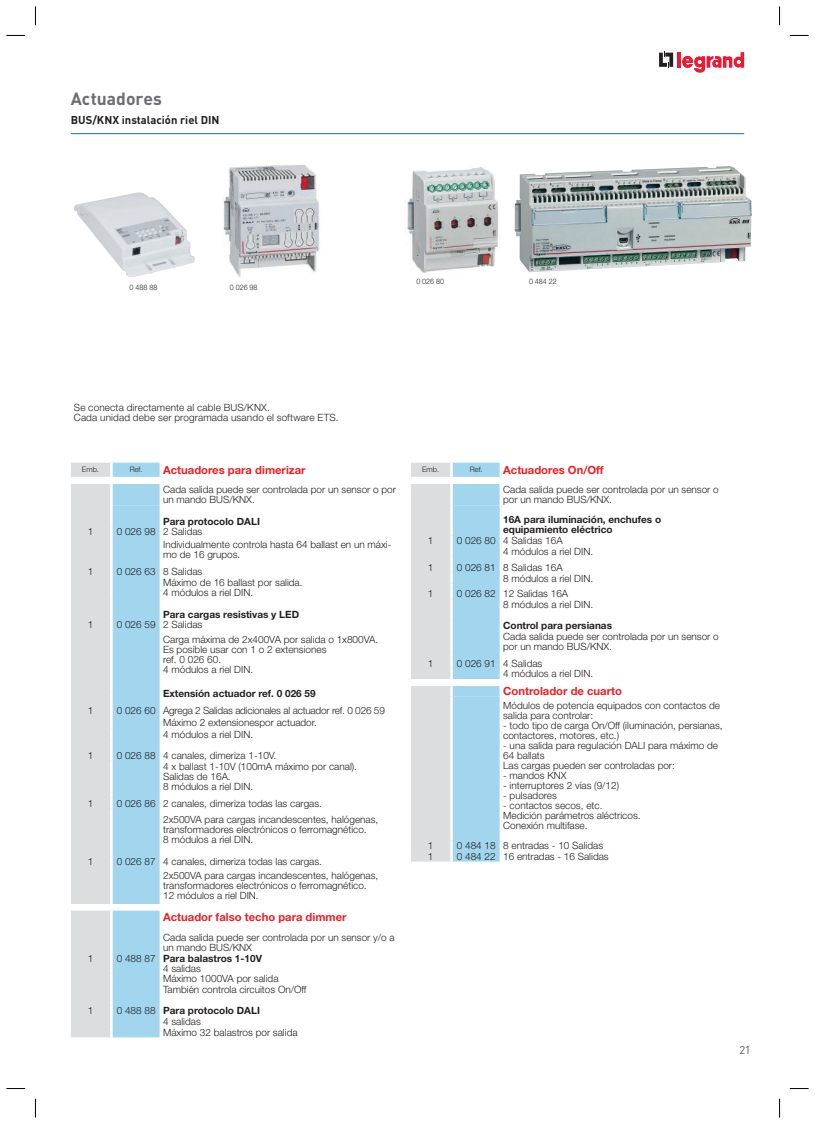
<style>
.page{position:relative;width:815px;height:1124px;background:#fff}
.page>*{position:absolute;margin:0;border:0;box-sizing:border-box;transform-origin:0 0}
.t1{font:700 17.5px "DIN Pro";color:#6c6d70}
.t2{font:700 11.25px "Helvetica Neue LT Std";color:#ee1d23}
.t3{font:700 11.25px "DIN Pro";color:#231f20}
.t4{font:11.25px "DIN Pro";color:#57585a}
.t5{font:300 10px/10px "Helvetica Neue LT Std";color:#231f20}
.t6{font:700 10px/10px "Helvetica Neue LT Std";color:#231f20}
.t7{font:300 7.5px "Helvetica Neue LT Std";color:#231f20;scale:.95 1}
.t8{font:300 7.5px "Helvetica Neue LT Std";color:#231f20}
.s1{font-weight:700}
</style>
<div class="page">
<img style="left:515px;top:166px;width:237px;height:106px">
<svg style="left:659px;top:51px;width:14px;height:17px"></svg>
<hr style="left:678px;top:52px;width:3px;height:16px;background:#ed028c">
<hr style="left:678px;top:52px;width:3px;height:15px;background:#ee1d23">
<svg style="left:682px;top:52px;width:62px;height:21px"></svg>
<hr style="left:71px;top:133px;width:673px;height:1px;background:#3c88bb">
<svg style="left:411px;top:462px;width:89px;height:399px"></svg>
<svg style="left:71px;top:462px;width:89px;height:575px"></svg>
<img style="left:74px;top:192px;width:121px;height:85px">
<img style="left:405px;top:167px;width:94px;height:106px">
<img style="left:223px;top:165px;width:97px;height:112px">
<svg style="left:6px;top:35px;width:19px;height:1px"></svg>
<svg style="left:790px;top:35px;width:19px;height:1px"></svg>
<svg style="left:6px;top:1088px;width:19px;height:1px"></svg>
<svg style="left:790px;top:1088px;width:19px;height:1px"></svg>
<svg style="left:35px;top:6px;width:1px;height:19px"></svg>
<svg style="left:35px;top:1098px;width:1px;height:19px"></svg>
<svg style="left:779px;top:6px;width:1px;height:19px"></svg>
<svg style="left:779px;top:1098px;width:1px;height:19px"></svg>
<h1 class="t1" style="left:71px;top:84px;width:92px">Actuadores</h1>
<p class="t3" style="left:71px;top:110px;width:150px">BUS/KNX instalación riel DIN</p>
<p class="t7" style="left:130px;top:282px;width:31px">0 488 88</p>
<p class="t7" style="left:230px;top:282px;width:31px">0 026 98</p>
<p class="t7" style="left:416px;top:276px;width:31px">0 026 80</p>
<p class="t7" style="left:529px;top:276px;width:31px">0 484 22</p>
<p class="t5" style="left:74px;top:402px;width:266px">Se conecta directamente al cable BUS/KNX.<br>Cada unidad debe ser programada usando el software ETS.</p>
<p class="t8" style="left:82px;top:465px;width:19px">Emb.</p>
<p class="t8" style="left:130px;top:465px;width:14px">Ref.</p>
<p class="t2" style="left:163px;top:463px;width:144px">Actuadores para dimerizar</p>
<p class="t5" style="left:163px;top:484px;width:234px">Cada salida puede ser controlada por un sensor o por un mando BUS/KNX.</p>
<p class="t6" style="left:163px;top:516px;width:98px">Para protocolo DALI</p>
<p class="t5" style="left:88px;top:526px;width:7px">1</p>
<p class="t5" style="left:163px;top:525px;width:230px;line-height:12.2px;text-indent:-46px">0 026 98 2 Salidas<br>Individualmente controla hasta 64 ballast en un máxi-</p>
<p class="t5" style="left:163px;top:549px;width:79px">mo de 16 grupos.</p>
<p class="t5" style="left:88px;top:566px;width:7px">1</p>
<p class="t5" style="left:163px;top:566px;width:141px;line-height:11px;text-indent:-46px">0 026 63 8 Salidas<br>Máximo de 16 ballast por salida.</p>
<p class="t5" style="left:163px;top:587px;width:92px">4 módulos a riel DIN.</p>
<p class="t6" style="left:163px;top:609px;width:137px">Para cargas resistivas y LED</p>
<p class="t5" style="left:88px;top:619px;width:7px">1</p>
<p class="t5" style="left:163px;top:617px;width:217px;line-height:14.6px;text-indent:-46px">0 026 59 2 Salidas<br>Carga máxima de 2x400VA por salida o 1x800VA.</p>
<p class="t5" style="left:163px;top:644px;width:165px">Es posible usar con 1 o 2 extensiones ref. 0 026 60.<br>4 módulos a riel DIN.</p>
<p class="t6" style="left:163px;top:688px;width:154px">Extensión actuador ref. 0 026 59</p>
<p class="t5" style="left:88px;top:704px;width:7px">1</p>
<p class="t5" style="left:163px;top:703px;width:223px;line-height:12px;text-indent:-46px">0 026 60 Agrega 2 Salidas adicionales al actuador ref. 0 026 59<br>Máximo 2 extensionespor actuador.<br>4 módulos a riel DIN.</p>
<p class="t5" style="left:88px;top:750px;width:7px">1</p>
<p class="t5" style="left:163px;top:749px;width:195px;line-height:11.2px;text-indent:-46px">0 026 88 4 canales, dimeriza 1-10V.<br>4 x ballast 1-10V (100mA máximo por canal).</p>
<p class="t5" style="left:163px;top:771px;width:92px">Salidas de 16A.<br>8 módulos a riel DIN.</p>
<p class="t5" style="left:88px;top:797px;width:7px">1</p>
<p class="t5" style="left:163px;top:794px;width:217px;line-height:16.6px;text-indent:-46px">0 026 86 2 canales, dimeriza todas las cargas.<br>2x500VA para cargas incandescentes, halógenas,</p>
<p class="t5" style="left:163px;top:824px;width:205px">transformadores electrónicos o ferromagnético.<br>8 módulos a riel DIN.</p>
<p class="t5" style="left:88px;top:856px;width:7px">1</p>
<p class="t5" style="left:163px;top:854px;width:217px;line-height:13.9px;text-indent:-46px">0 026 87 4 canales, dimeriza todas las cargas.<br>2x500VA para cargas incandescentes, halógenas,</p>
<p class="t5" style="left:163px;top:880px;width:205px">transformadores electrónicos o ferromagnético.<br>12 módulos a riel DIN.</p>
<p class="t2" style="left:163px;top:909px;width:185px">Actuador falso techo para dimmer</p>
<p class="t5" style="left:163px;top:931px;width:233px">Cada salida puede ser controlada por un sensor y/o a un mando BUS/KNX</p>
<p class="t5" style="left:88px;top:952px;width:7px">1</p>
<p class="t5" style="left:163px;top:952px;width:145px;line-height:10.5px;text-indent:-46px">0 488 87 <span class="s1">Para balastros 1-10V<br></span>4 salidas<br>Máximo 1000VA por salida<br>También controla circuitos On/Off</p>
<p class="t5" style="left:88px;top:1005px;width:7px">1</p>
<p class="t5" style="left:163px;top:1005px;width:136px;line-height:10.6px;text-indent:-46px">0 488 88 <span class="s1">Para protocolo DALI<br></span>4 salidas<br>Máximo 32 balastros por salida</p>
<p class="t8" style="left:422px;top:465px;width:19px">Emb.</p>
<p class="t8" style="left:470px;top:465px;width:14px">Ref.</p>
<p class="t2" style="left:503px;top:463px;width:102px">Actuadores On/Off</p>
<p class="t5" style="left:503px;top:484px;width:217px">Cada salida puede ser controlada por un sensor o por un mando BUS/KNX.</p>
<p class="t6" style="left:503px;top:514px;width:159px">16A para iluminación, enchufes o equipamiento eléctrico</p>
<p class="t5" style="left:428px;top:535px;width:7px">1</p>
<p class="t5" style="left:503px;top:535px;width:92px;line-height:10.6px;text-indent:-46px">0 026 80 4 Salidas 16A<br>4 módulos a riel DIN.</p>
<p class="t5" style="left:428px;top:562px;width:7px">1</p>
<p class="t5" style="left:503px;top:561px;width:92px;line-height:10.6px;text-indent:-46px">0 026 81 8 Salidas 16A<br>8 módulos a riel DIN.</p>
<p class="t5" style="left:428px;top:588px;width:7px">1</p>
<p class="t5" style="left:503px;top:588px;width:92px;line-height:10.6px;text-indent:-46px">0 026 82 12 Salidas 16A<br>8 módulos a riel DIN.</p>
<p class="t6" style="left:503px;top:620px;width:110px">Control para persianas</p>
<p class="t5" style="left:503px;top:631px;width:217px">Cada salida puede ser controlada por un sensor o por un mando BUS/KNX.</p>
<p class="t5" style="left:428px;top:657px;width:7px">1</p>
<p class="t5" style="left:503px;top:657px;width:92px;line-height:10.6px;text-indent:-46px">0 026 91 4 Salidas<br>4 módulos a riel DIN.</p>
<p class="t2" style="left:503px;top:684px;width:120px">Controlador de cuarto</p>
<p class="t5" style="left:503px;top:700px;width:218px">Módulos de potencia equipados con contactos de salida para controlar:</p>
<p class="t5" style="left:503px;top:720px;width:221px">- todo tipo de carga On/Off (iluminación, persianas, contactores, motores, etc.)</p>
<p class="t5" style="left:503px;top:740px;width:216px">- una salida para regulación DALI para máximo de<br>64 ballats<br>Las cargas pueden ser controladas por:</p>
<p class="t5" style="left:503px;top:770px;width:65px">- mandos KNX</p>
<p class="t5" style="left:503px;top:780px;width:117px">- interruptores 2 vías (9/12)</p>
<p class="t5" style="left:503px;top:790px;width:55px">- pulsadores</p>
<p class="t5" style="left:503px;top:800px;width:139px">- contactos secos, etc.<br>Medición parámetros aléctricos.<br>Conexión multifase.</p>
<p class="t5" style="left:428px;top:840px;width:7px">1</p>
<p class="t5" style="left:457px;top:840px;width:148px">0 484 18 8 entradas - 10 Salidas</p>
<p class="t5" style="left:428px;top:851px;width:7px">1</p>
<p class="t5" style="left:457px;top:851px;width:153px">0 484 22 16 entradas - 16 Salidas</p>
<p class="t4" style="left:739px;top:1041px;width:13px">21</p>
</div>
